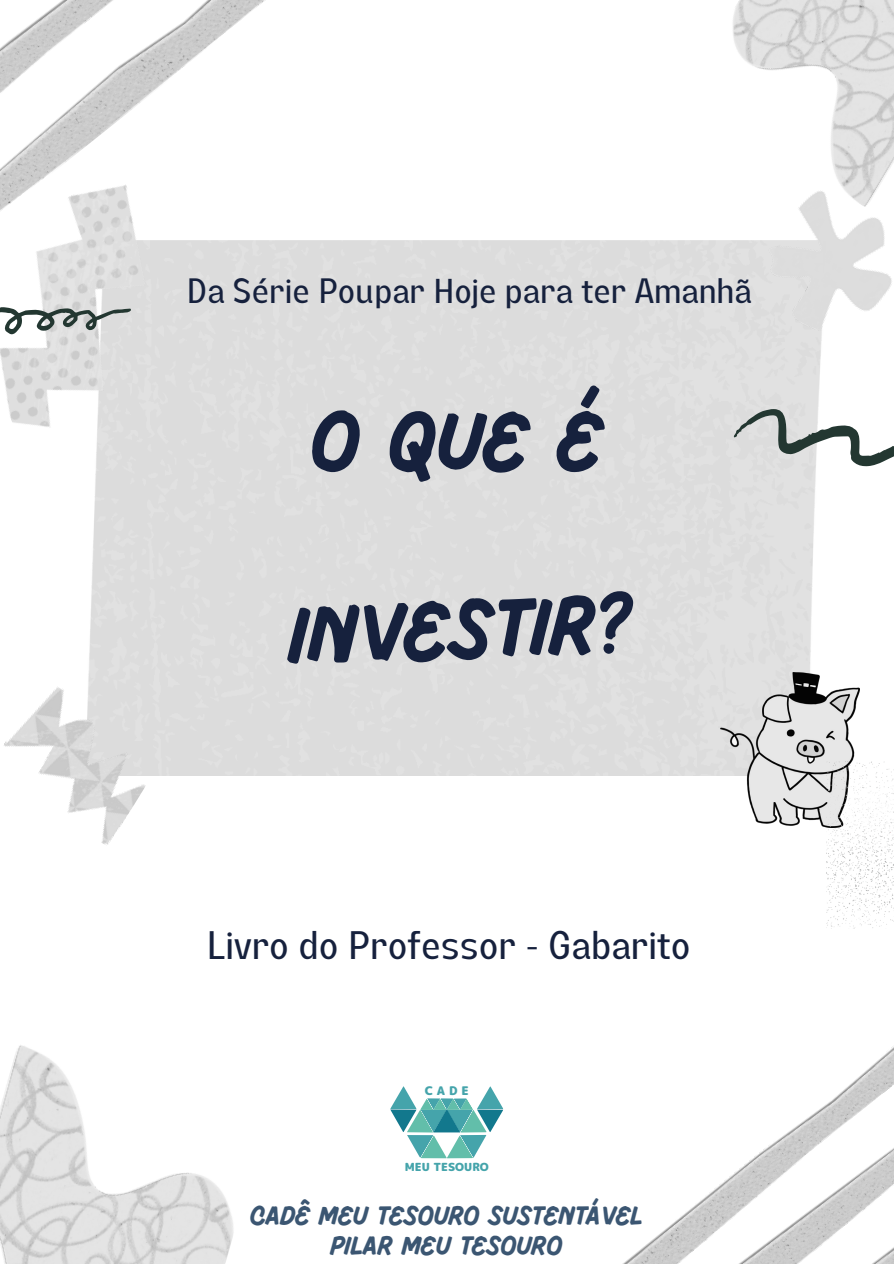
<style>
.page{position:relative;width:894px;height:1264px;background:#fff}
.page>*{position:absolute;margin:0;border:0;box-sizing:border-box;transform-origin:0 0}
.t1{font:700 84px "Pluma";color:#16213d}
.t2{font:700 83.85px "Pluma";color:#16213d}
.t3{font:39px "Lazord";color:#16213d}
.t4{font:34.5px "Lazord";color:#16213d}
.t5{font:700 27px "Pluma";color:#3b5672}
.t6{font:11.85px "rounded mplus 1 p black";color:#45a4ab}
.t7{font:11.1px "rounded mplus 1 p black";color:#45a4ab}
</style>
<div class="page">
<img style="left:0;top:278px;width:206px;height:163px">
<img style="left:739px;top:210px;width:153px;height:148px">
<img style="left:4px;top:665px;width:170px;height:180px">
<svg style="left:731px;top:403px;width:162px;height:72px"></svg>
<svg style="left:0;top:307px;width:131px;height:28px"></svg>
<img style="left:0;top:0;width:292px;height:278px">
<img style="left:624px;top:1046px;width:269px;height:217px">
<img style="left:733px;top:0;width:160px;height:210px">
<img style="left:0;top:1045px;width:234px;height:218px">
<img style="left:720px;top:672px;width:139px;height:155px">
<img style="left:826px;top:761px;width:67px;height:167px">
<svg style="left:390px;top:1086px;width:113px;height:72px"></svg>
<p class="t4" style="left:187px;top:278px;width:566px">Da Série Poupar Hoje para ter Amanhã</p>
<p class="t1" style="left:311px;top:405px;width:294px">O QUE É</p>
<p class="t2" style="left:288px;top:600px;width:342px;rotate:-2deg">INVESTIR?</p>
<h2 class="t3" style="left:207px;top:930px;width:485px">Livro do Professor - Gabarito</h2>
<p class="t6" style="left:425px;top:1082px;width:45px">CADE</p>
<p class="t7" style="left:404px;top:1159px;width:85px">MEU TESOURO</p>
<p class="t5" style="left:250px;top:1203px;width:395px">CADÊ MEU TESOURO SUSTENTÁVEL</p>
<p class="t5" style="left:331px;top:1233px;width:233px">Pilar MEU TESOURO</p>
</div>
